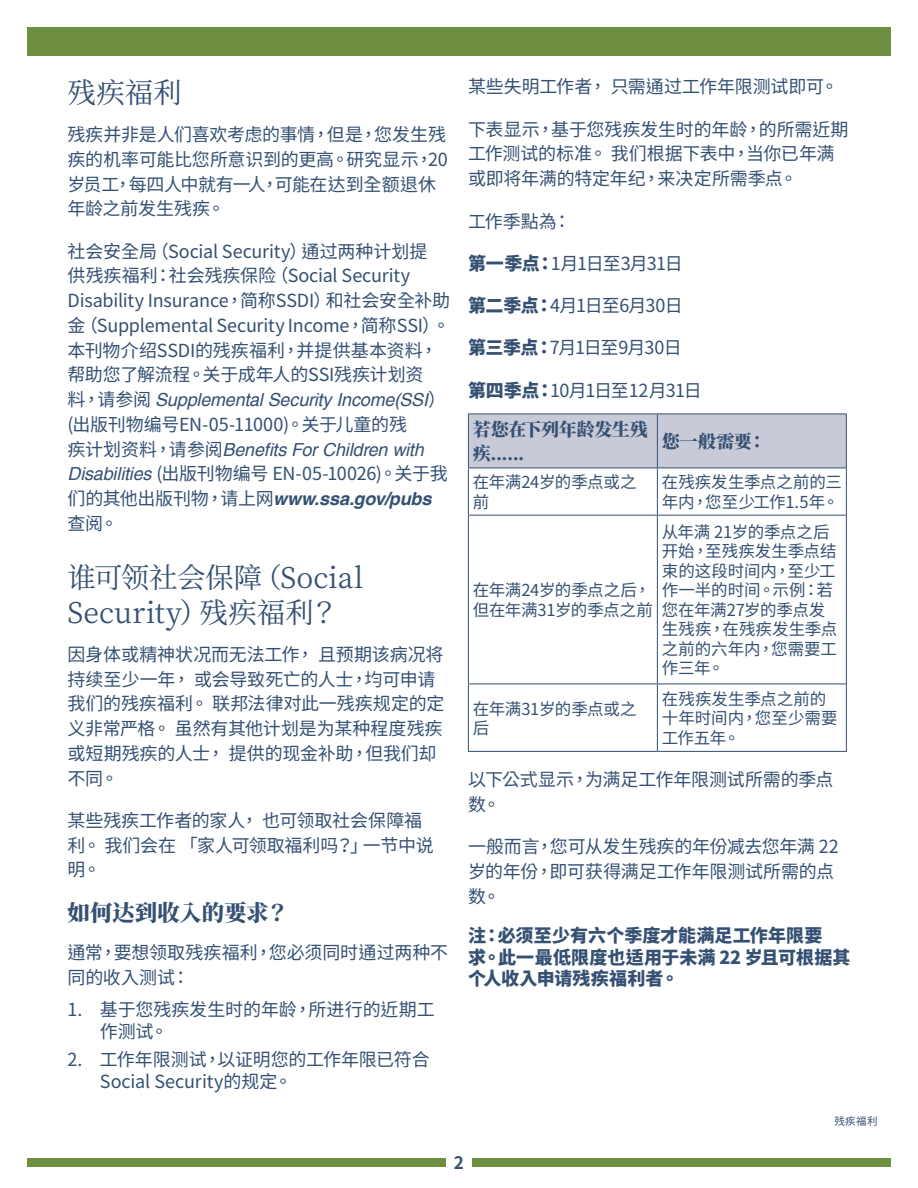
<style>
.page{position:relative;width:918px;height:1188px;background:#fff}
.page>*{position:absolute;margin:0;border:0;box-sizing:border-box;transform-origin:0 0}
.t1{font:28.5px/34.2px "Noto Serif CJ Ktc";letter-spacing:-.005em;color:#355073}
.t2{font:900 22.5px "Noto Serif CJ Ktc";letter-spacing:-.005em;color:#355073}
.t3{font:18px/24.8px "Noto Sans CJ Ktc";letter-spacing:-.01em;color:#355073}
.t4{font:900 18px/21.6px "Noto Sans CJ Ktc";letter-spacing:.005em;color:#355073}
.t5{font:18px "Noto Sans CJ Ktc";letter-spacing:-.045em;color:#355073}
.t6{font:18px "Noto Sans CJ Ktc";letter-spacing:-.05em;color:#355073}
.t7{font:900 18px/24px "Noto Serif CJ Ktc";letter-spacing:-.015em;color:#355073}
.t8{font:700 17.25px "Noto Sans CJ Ktc";color:#355073}
.t9{font:16.5px/19.5px "Noto Sans CJ Ktc";letter-spacing:-.005em;color:#355073}
.t10{font:10.5px "Noto Sans CJ Ktc";color:#355073}
.s1{font-family:"Helvetica";font-style:italic}
.s2{font-family:"Helvetica";font-weight:700;font-style:italic}
.s3{font-weight:900}
</style>
<div class="page">
<div style="left:27px;top:1159px;width:419px;height:8px;background:#6f8f40"></div>
<div style="left:472px;top:1159px;width:419px;height:8px;background:#6f8f40"></div>
<div style="left:27px;top:27px;width:864px;height:28px;background:#6f8f40"></div>
<div style="left:469px;top:415px;width:377px;height:53px;background:#c8cad7"></div>
<hr style="left:468px;top:414px;width:189px;height:1px;background:#355073">
<hr style="left:468px;top:414px;width:1px;height:54px;background:#355073">
<hr style="left:657px;top:414px;width:190px;height:1px;background:#355073">
<hr style="left:657px;top:414px;width:1px;height:54px;background:#355073">
<hr style="left:846px;top:414px;width:1px;height:54px;background:#355073">
<hr style="left:468px;top:468px;width:189px;height:1px;background:#355073">
<hr style="left:468px;top:468px;width:1px;height:47px;background:#355073">
<hr style="left:657px;top:468px;width:190px;height:1px;background:#355073">
<hr style="left:657px;top:468px;width:1px;height:47px;background:#355073">
<hr style="left:846px;top:468px;width:1px;height:47px;background:#355073">
<hr style="left:468px;top:515px;width:189px;height:1px;background:#355073">
<hr style="left:468px;top:516px;width:1px;height:168px;background:#355073">
<hr style="left:657px;top:515px;width:190px;height:1px;background:#355073">
<hr style="left:657px;top:516px;width:1px;height:168px;background:#355073">
<hr style="left:846px;top:516px;width:1px;height:168px;background:#355073">
<hr style="left:468px;top:684px;width:189px;height:1px;background:#355073">
<hr style="left:468px;top:684px;width:1px;height:67px;background:#355073">
<hr style="left:657px;top:684px;width:190px;height:1px;background:#355073">
<hr style="left:657px;top:684px;width:1px;height:67px;background:#355073">
<hr style="left:846px;top:684px;width:1px;height:67px;background:#355073">
<hr style="left:468px;top:751px;width:189px;height:1px;background:#355073">
<hr style="left:657px;top:751px;width:190px;height:1px;background:#355073">
<h1 class="t1" style="left:68px;top:76px;width:116px">残疾福利</h1>
<p class="t3" style="left:68px;top:123px;width:382px">残疾并非是人们喜欢考虑的事情，但是，您发生残疾的机率可能比您所意识到的更高。研究显示，20岁员工，每四人中就有一人，可能在达到全额退休年龄之前发生残疾。</p>
<p class="t3" style="left:68px;top:239px;width:384px">社会安全局（Social Security）通过两种计划提<br>供残疾福利：社会残疾保险（Social Security<br>Disability Insurance，简称SSDI）和社会安全补助金（Supplemental Security Income，简称SSI）。本刊物介绍SSDI的残疾福利，并提供基本资料，帮助您了解流程。关于成年人的SSI残疾计划资<br>料，请参阅 <span class="s1">Supplemental Security Income(SSI</span>）(出版刊物编号EN-05-11000)。关于儿童的残<br>疾计划资料，请参阅<span class="s1">Benefits For Children with<br>Disabilities</span> (出版刊物编号 EN-05-10026)。关于我们的其他出版刊物，请上网<span class="s2">www.ssa.gov/pubs</span>查阅。</p>
<h1 class="t1" style="left:68px;top:562px;width:298px">谁可领社会保障（Social<br>Security）残疾福利？</h1>
<p class="t3" style="left:68px;top:642px;width:378px">因身体或精神状况而无法工作， 且预期该病况将持续至少一年， 或会导致死亡的人士，均可申请我们的残疾福利。 联邦法律对此一残疾规定的定义非常严格。 虽然有其他计划是为某种程度残疾或短期残疾的人士， 提供的现金补助，但我们却不同。</p>
<p class="t3" style="left:68px;top:808px;width:368px">某些残疾工作者的家人， 也可领取社会保障福利。 我们会在 「家人可领取福利吗？」一节中说明。</p>
<h2 class="t2" style="left:68px;top:900px;width:223px">如何达到收入的要求？</h2>
<p class="t3" style="left:68px;top:941px;width:382px">通常，要想领取残疾福利，您必须同时通过两种不同的收入测试：</p>
<p class="t3" style="left:100px;top:999px;width:336px;line-height:21.6px;text-indent:-32px">1. 基于您残疾发生时的年龄，所进行的近期工作测试。</p>
<p class="t3" style="left:100px;top:1049px;width:331px;line-height:21.6px;text-indent:-32px">2. 工作年限测试，以证明您的工作年限已符合<br>Social Security的规定。</p>
<p class="t3" style="left:468px;top:75px;width:372px">某些失明工作者， 只需通过工作年限测试即可。</p>
<p class="t3" style="left:468px;top:117px;width:382px">下表显示，基于您残疾发生时的年龄，的所需近期工作测试的标准。 我们根据下表中，当你已年满或即将年满的特定年纪，来决定所需季点。</p>
<p class="t3" style="left:468px;top:209px;width:105px">工作季點為：</p>
<p class="t6" style="left:468px;top:253px;width:216px"><span class="s3">第一季点：</span>1月1日至3月31日</p>
<p class="t5" style="left:468px;top:295px;width:216px"><span class="s3">第二季点：</span>4月1日至6月30日</p>
<p class="t6" style="left:468px;top:338px;width:215px"><span class="s3">第三季点：</span>7月1日至9月30日</p>
<p class="t5" style="left:468px;top:380px;width:235px"><span class="s3">第四季点：</span>10月1日至12月31日</p>
<p class="t7" style="left:473px;top:418px;width:177px">若您在下列年龄发生残疾......</p>
<p class="t7" style="left:662px;top:430px;width:106px">您一般需要：</p>
<p class="t9" style="left:473px;top:473px;width:165px">在年满24岁的季点或之前</p>
<p class="t9" style="left:662px;top:473px;width:182px">在残疾发生季点之前的三年内，您至少工作1.5年。</p>
<p class="t9" style="left:473px;top:581px;width:182px">在年满24岁的季点之后，但在年满31岁的季点之前</p>
<p class="t9" style="left:662px;top:522px;width:177px">从年满 21岁的季点之后开始，至残疾发生季点结束的这段时间内，至少工作一半的时间。示例：若您在年满27岁的季点发生残疾，在残疾发生季点之前的六年内，您需要工作三年。</p>
<p class="t9" style="left:473px;top:699px;width:165px">在年满31岁的季点或之后</p>
<p class="t9" style="left:662px;top:689px;width:177px">在残疾发生季点之前的十年时间内，您至少需要工作五年。</p>
<p class="t3" style="left:468px;top:768px;width:367px">以下公式显示，为满足工作年限测试所需的季点数。</p>
<p class="t3" style="left:468px;top:835px;width:372px">一般而言，您可从发生残疾的年份减去您年满 22岁的年份，即可获得满足工作年限测试所需的点数。</p>
<p class="t4" style="left:468px;top:925px;width:384px">注：必须至少有六个季度才能满足工作年限要<br>求。此一最低限度也适用于未满 22 岁且可根据其个人收入申请残疾福利者。</p>
<p class="t10" style="left:834px;top:1115px;width:45px">残疾福利</p>
<p class="t8" style="left:454px;top:1153px;width:12px">2</p>
</div>
